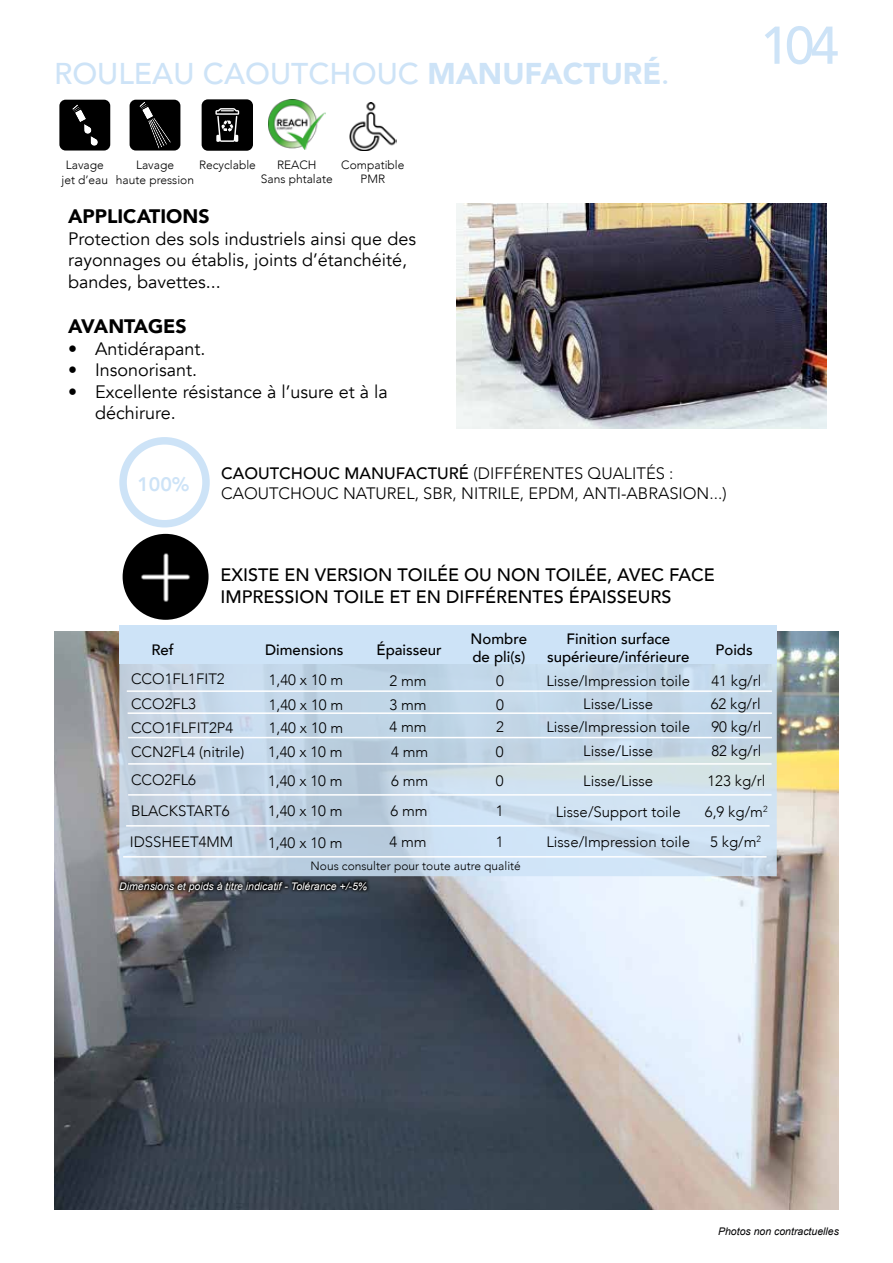
<style>
.page{position:relative;width:893px;height:1263px;background:#fff}
.page>*{position:absolute;margin:0;border:0;box-sizing:border-box;transform-origin:0 0}
.t1{font:500 52.5px "Avenir";color:#cde3f7}
.t2{font:500 30px "Avenir";color:#cde3f7}
.t3{font:900 19.5px "Avenir";color:#000}
.t4{font:800 19.5px "Avenir";color:#cde3f7}
.t5{font:18px/21.6px "Avenir";color:#000}
.t6{font:500 18px/21.6px "Avenir";color:#000}
.t7{font:300 16.5px/19.8px "Avenir";color:#000}
.t8{font:300 15px/23.4px "Avenir";color:#000}
.t9{font:500 15px/18px "Avenir";color:#000}
.t10{font:300 12px/14.4px "Avenir";color:#000;text-align:center}
.t11{font:italic 10.5px "Arial";color:#fff}
.t12{font:italic 10.5px "Arial";color:#020203}
.s1{font-weight:900}
.s2{font-weight:500}
</style>
<div class="page">
<img style="left:54px;top:631px;width:785px;height:578px">
<img style="left:456px;top:204px;width:370px;height:225px">
<div style="left:59px;top:100px;width:51px;height:51px;background:#000;border-radius:6px"></div>
<svg style="left:72px;top:104px;width:26px;height:42px"></svg>
<div style="left:130px;top:100px;width:50px;height:51px;background:#000;border-radius:6px"></div>
<svg style="left:139px;top:102px;width:32px;height:47px"></svg>
<div style="left:119px;top:437px;width:91px;height:90px;border:8px solid #cde3f7;border-radius:50%"></div>
<img style="left:124px;top:535px;width:83px;height:83px;border-radius:41px">
<div style="left:123px;top:534px;width:86px;height:86px;border:3px solid #000;border-radius:50%"></div>
<div style="left:119px;top:625px;width:658px;height:39px;background:#cde3f7"></div>
<svg style="left:119px;top:664px;width:658px;height:212px;background:#c5d8e8"></svg>
<hr style="left:127px;top:690px;width:645px;height:2px;background:#fff">
<hr style="left:128px;top:712px;width:644px;height:2px;background:#fff">
<hr style="left:128px;top:737px;width:644px;height:1px;background:#fff">
<hr style="left:128px;top:763px;width:644px;height:2px;background:#fff">
<hr style="left:128px;top:794px;width:644px;height:2px;background:#fff">
<hr style="left:126px;top:825px;width:644px;height:1px;background:#fff">
<hr style="left:123px;top:856px;width:643px;height:1px;background:#fff">
<svg style="left:116px;top:878px;width:255px;height:17px;background:#37373a"></svg>
<div style="left:202px;top:100px;width:51px;height:50px;background:#000;border-radius:6px"></div>
<svg style="left:215px;top:108px;width:24px;height:34px"></svg>
<img style="left:268px;top:100px;width:57px;height:50px">
<img style="left:349px;top:102px;width:48px;height:48px">
<h2 class="t2" style="left:54px;top:47px;width:617px">ROULEAU CAOUTCHOUC <span class="s1">MANUFACTURÉ</span>.</h2>
<p class="t10" style="left:199px;top:158px;width:58px">Recyclable</p>
<p class="t10" style="left:261px;top:157px;width:73px">REACH<br>Sans phtalate</p>
<p class="t10" style="left:341px;top:157px;width:65px">Compatible<br>PMR</p>
<p class="t10" style="left:61px;top:158px;width:48px">Lavage jet d’eau</p>
<p class="t10" style="left:116px;top:158px;width:80px">Lavage<br>haute pression</p>
<h3 class="t3" style="left:68px;top:200px;width:143px">APPLICATIONS</h3>
<p class="t5" style="left:68px;top:228px;width:349px">Protection des sols industriels ainsi que des rayonnages ou établis, joints d’étanchéité, bandes, bavettes...</p>
<h3 class="t3" style="left:68px;top:309px;width:120px">AVANTAGES</h3>
<p class="t5" style="left:68px;top:338px;width:139px">• Antidérapant.</p>
<p class="t5" style="left:68px;top:360px;width:131px">• Insonorisant.</p>
<p class="t5" style="left:95px;top:381px;width:294px;text-indent:-27px">• Excellente résistance à l’usure et à la déchirure.</p>
<h3 class="t4" style="left:137px;top:469px;width:54px">100%</h3>
<p class="t7" style="left:221px;top:464px;width:507px"><span class="s2">CAOUTCHOUC MANUFACTURÉ</span> (DIFFÉRENTES QUALITÉS :<br>CAOUTCHOUC NATUREL, SBR, NITRILE, EPDM, ANTI-ABRASION...)</p>
<p class="t6" style="left:221px;top:563px;width:496px">EXISTE EN VERSION TOILÉE OU NON TOILÉE, AVEC FACE<br>IMPRESSION TOILE ET EN DIFFÉRENTES ÉPAISSEURS</p>
<h1 class="t1" style="left:760px;top:0;width:80px">104</h1>
<p class="t9" style="left:151px;top:639px;width:24px">Ref</p>
<p class="t9" style="left:265px;top:640px;width:80px">Dimensions</p>
<p class="t9" style="left:376px;top:640px;width:67px">Épaisseur</p>
<p class="t9" style="left:471px;top:629px;width:58px">Nombre de pli(s)</p>
<p class="t8" style="left:131px;top:667px;width:95px">CCO1FL1FIT2</p>
<p class="t8" style="left:269px;top:667px;width:76px;line-height:25px">1,40 x 10 m<br>1,40 x 10 m</p>
<p class="t8" style="left:269px;top:716px;width:76px">1,40 x 10 m</p>
<p class="t8" style="left:389px;top:668px;width:39px;line-height:24.3px">2 mm<br>3 mm</p>
<p class="t8" style="left:389px;top:715px;width:39px">4 mm</p>
<p class="t8" style="left:496px;top:668px;width:9px;line-height:24.2px">0<br>0</p>
<p class="t8" style="left:496px;top:715px;width:9px">2</p>
<p class="t8" style="left:131px;top:691px;width:115px;line-height:24.2px">CCO2FL3<br>CCO1FLFIT2P4<br>CCN2FL4 (nitrile)</p>
<p class="t8" style="left:268px;top:741px;width:76px">1,40 x 10 m</p>
<p class="t8" style="left:391px;top:741px;width:39px">4 mm</p>
<p class="t8" style="left:496px;top:741px;width:9px">0</p>
<p class="t8" style="left:131px;top:768px;width:67px">CCO2FL6</p>
<p class="t8" style="left:268px;top:766px;width:76px;line-height:29.5px">1,40 x 10 m<br>1,40 x 10 m</p>
<p class="t8" style="left:268px;top:831px;width:76px">1,40 x 10 m</p>
<p class="t8" style="left:130px;top:795px;width:105px;line-height:30.9px">BLACKSTART6<br>IDSSHEET4MM</p>
<p class="t8" style="left:390px;top:766px;width:39px;line-height:29.5px">6 mm<br>6 mm</p>
<p class="t8" style="left:389px;top:830px;width:39px">4 mm</p>
<p class="t8" style="left:496px;top:766px;width:9px;line-height:29.5px">0<br>1</p>
<p class="t8" style="left:496px;top:830px;width:9px">1</p>
<p class="t10" style="left:311px;top:859px;width:212px">Nous consulter pour toute autre qualité</p>
<p class="t11" style="left:119px;top:879px;width:249px">Dimensions et poids à titre indicatif - Tolérance +/-5%</p>
<p class="t9" style="left:547px;top:629px;width:144px;text-align:center">Finition surface supérieure/inférieure</p>
<p class="t8" style="left:546px;top:669px;width:145px;text-align:center">Lisse/Impression toile<br>Lisse/Lisse<br>Lisse/Impression toile<br>Lisse/Lisse</p>
<p class="t8" style="left:546px;top:766px;width:145px;line-height:30.5px;text-align:center">Lisse/Lisse<br>Lisse/Support toile<br>Lisse/Impression toile</p>
<p class="t9" style="left:715px;top:640px;width:39px">Poids</p>
<p class="t8" style="left:711px;top:669px;width:52px;text-align:justify">41 kg/rl 62 kg/rl 90 kg/rl 82 kg/rl</p>
<p class="t8" style="left:705px;top:766px;width:64px;line-height:30.3px;text-align:center">123 kg/rl<br>6,9 kg/m<sup>2<br></sup>5 kg/m<sup>2</sup></p>
<p class="t12" style="left:718px;top:1224px;width:122px">Photos non contractuelles</p>
</div>
